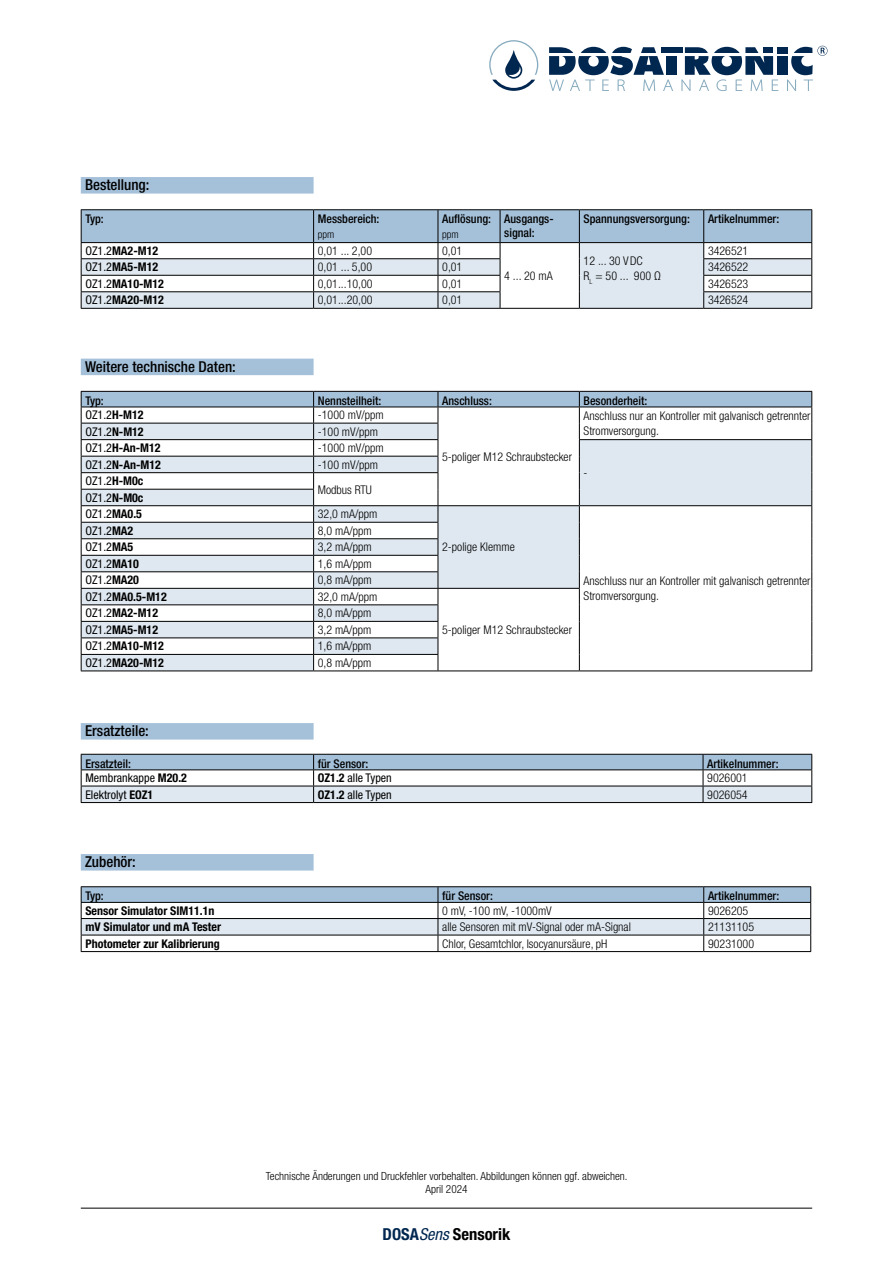
<style>
.page{position:relative;width:893px;height:1263px;background:#fff}
.page>*{position:absolute;margin:0;border:0;box-sizing:border-box;transform-origin:0 0}
.t1{font:700 condensed 16.5px "Helvetica Neue LT Pro";color:#000}
.t2{font:500 condensed 15px "Helvetica Neue LT Pro";color:#000}
.t3{font:300 condensed 12px/14.4px "Helvetica Neue LT Pro";color:#000}
.t4{font:700 condensed 12px "Helvetica Neue LT Pro";color:#000}
.t5{font:500 condensed 12px/14.4px "Helvetica Neue LT Pro";color:#000}
.t6{font:condensed 12px/16.5px "Helvetica Neue LT Pro";color:#000}
.t7{font:300 condensed 11.25px/13.5px "Helvetica Neue LT Pro";color:#000;text-align:center}
.t8{font:300 condensed 10.5px "Helvetica Neue LT Pro";color:#000}
.s1{font-weight:400}
.s2{font-weight:700}
.s3{color:#002750}
.s4{font-weight:400;font-style:italic;color:#002750}
</style>
<div class="page">
<hr style="left:81px;top:1208px;width:731px;height:1px;background:#000">
<svg style="left:489px;top:40px;width:339px;height:51px"></svg>
<div style="left:81px;top:359px;width:233px;height:16px;background:#a5c1da"></div>
<hr style="left:81px;top:670px;width:233px;height:1px;background:#000">
<hr style="left:314px;top:670px;width:124px;height:1px;background:#000">
<hr style="left:438px;top:670px;width:141px;height:1px;background:#000">
<hr style="left:579px;top:670px;width:233px;height:1px;background:#000">
<svg style="left:81px;top:391px;width:731px;height:279px"></svg>
<hr style="left:438px;top:505px;width:141px;height:1px;background:#000">
<div style="left:81px;top:723px;width:233px;height:16px;background:#a5c1da"></div>
<hr style="left:81px;top:802px;width:233px;height:1px;background:#000">
<hr style="left:703px;top:802px;width:109px;height:1px;background:#000">
<hr style="left:314px;top:802px;width:389px;height:1px;background:#000">
<svg style="left:81px;top:754px;width:731px;height:48px"></svg>
<hr style="left:81px;top:769px;width:233px;height:1px;background:#000">
<hr style="left:314px;top:769px;width:389px;height:1px;background:#000">
<hr style="left:703px;top:769px;width:109px;height:1px;background:#000">
<div style="left:81px;top:177px;width:233px;height:17px;background:#a5c1da"></div>
<hr style="left:81px;top:308px;width:233px;height:1px;background:#000">
<hr style="left:704px;top:308px;width:108px;height:1px;background:#000">
<hr style="left:314px;top:308px;width:124px;height:1px;background:#000">
<hr style="left:438px;top:308px;width:62px;height:1px;background:#000">
<hr style="left:81px;top:209px;width:233px;height:1px;background:#000">
<hr style="left:314px;top:209px;width:124px;height:1px;background:#000">
<hr style="left:438px;top:209px;width:62px;height:1px;background:#000">
<hr style="left:500px;top:209px;width:79px;height:1px;background:#000">
<hr style="left:579px;top:209px;width:125px;height:1px;background:#000">
<hr style="left:704px;top:209px;width:108px;height:1px;background:#000">
<hr style="left:500px;top:308px;width:79px;height:1px;background:#000">
<svg style="left:81px;top:210px;width:731px;height:98px"></svg>
<hr style="left:579px;top:308px;width:125px;height:1px;background:#000">
<div style="left:81px;top:854px;width:233px;height:16px;background:#a5c1da"></div>
<hr style="left:81px;top:951px;width:357px;height:1px;background:#000">
<hr style="left:704px;top:951px;width:107px;height:1px;background:#000">
<hr style="left:438px;top:951px;width:266px;height:1px;background:#000">
<hr style="left:81px;top:886px;width:357px;height:1px;background:#000">
<hr style="left:438px;top:886px;width:266px;height:1px;background:#000">
<hr style="left:704px;top:886px;width:107px;height:1px;background:#000">
<svg style="left:81px;top:887px;width:730px;height:64px"></svg>
<hr style="left:81px;top:902px;width:357px;height:1px;background:#000">
<hr style="left:438px;top:902px;width:266px;height:1px;background:#000">
<hr style="left:704px;top:902px;width:107px;height:1px;background:#000">
<p class="t2" style="left:85px;top:176px;width:66px">Bestellung:</p>
<p class="t5" style="left:85px;top:211px;width:20px">Typ:</p>
<p class="t5" style="left:318px;top:211px;width:63px">Messbereich:</p>
<p class="t8" style="left:318px;top:228px;width:18px">ppm</p>
<p class="t5" style="left:442px;top:211px;width:50px">Auflösung:</p>
<p class="t8" style="left:442px;top:228px;width:18px">ppm</p>
<p class="t5" style="left:504px;top:211px;width:51px">Ausgangs&shy;signal:</p>
<p class="t5" style="left:584px;top:211px;width:108px">Spannungsversorgung:</p>
<p class="t5" style="left:708px;top:211px;width:73px">Artikelnummer:</p>
<p class="t4" style="left:85px;top:243px;width:74px"><span class="s1">OZ1.2</span>MA2-M12</p>
<p class="t3" style="left:318px;top:243px;width:56px">0,01 ... 2,00</p>
<p class="t3" style="left:442px;top:243px;width:22px">0,01</p>
<p class="t3" style="left:708px;top:243px;width:42px">3426521</p>
<p class="t3" style="left:584px;top:254px;width:79px">12 ... 30 VDC<br>R<sub>L</sub> = 50 ... 900 Ω</p>
<p class="t4" style="left:85px;top:260px;width:74px"><span class="s1">OZ1.2</span>MA5-M12</p>
<p class="t3" style="left:318px;top:260px;width:56px">0,01 ... 5,00</p>
<p class="t3" style="left:442px;top:260px;width:22px">0,01</p>
<p class="t3" style="left:708px;top:260px;width:42px">3426522</p>
<p class="t4" style="left:85px;top:276px;width:80px"><span class="s1">OZ1.2</span>MA10-M12</p>
<p class="t3" style="left:318px;top:276px;width:56px">0,01...10,00</p>
<p class="t3" style="left:442px;top:276px;width:22px">0,01</p>
<p class="t3" style="left:708px;top:276px;width:42px">3426523</p>
<p class="t4" style="left:85px;top:293px;width:80px"><span class="s1">OZ1.2</span>MA20-M12</p>
<p class="t3" style="left:318px;top:293px;width:56px">0,01...20,00</p>
<p class="t3" style="left:442px;top:293px;width:22px">0,01</p>
<p class="t3" style="left:708px;top:293px;width:42px">3426524</p>
<p class="t3" style="left:504px;top:268px;width:50px">4 ... 20 mA</p>
<p class="t2" style="left:85px;top:358px;width:152px">Weitere technische Daten:</p>
<p class="t5" style="left:85px;top:393px;width:20px">Typ:</p>
<p class="t5" style="left:318px;top:393px;width:65px">Nennsteilheit:</p>
<p class="t5" style="left:442px;top:393px;width:51px">Anschluss:</p>
<p class="t5" style="left:584px;top:393px;width:65px">Besonderheit:</p>
<p class="t6" style="left:85px;top:407px;width:60px">OZ1.2<span class="s2">H-M12</span></p>
<p class="t3" style="left:318px;top:408px;width:67px">-1000 mV/ppm</p>
<p class="t3" style="left:442px;top:449px;width:131px">5-poliger M12 Schraubstecker</p>
<p class="t3" style="left:584px;top:409px;width:228px">Anschluss nur an Kontroller mit galvanisch getrennter</p>
<p class="t6" style="left:85px;top:423px;width:60px">OZ1.2<span class="s2">N-M12</span></p>
<p class="t3" style="left:318px;top:424px;width:62px">-100 mV/ppm</p>
<p class="t3" style="left:584px;top:423px;width:77px">Stromversorgung.</p>
<p class="t4" style="left:85px;top:441px;width:77px"><span class="s1">OZ1.2</span>H-An-M12</p>
<p class="t3" style="left:318px;top:441px;width:67px">-1000 mV/ppm</p>
<p class="t3" style="left:584px;top:465px;width:5px">-</p>
<p class="t4" style="left:85px;top:457px;width:77px"><span class="s1">OZ1.2</span>N-An-M12</p>
<p class="t3" style="left:318px;top:457px;width:62px">-100 mV/ppm</p>
<p class="t6" style="left:85px;top:473px;width:59px">OZ1.2<span class="s2">H-M0c</span></p>
<p class="t3" style="left:318px;top:482px;width:55px">Modbus RTU</p>
<p class="t6" style="left:85px;top:489px;width:60px">OZ1.2<span class="s2">N-M0c<br></span>OZ1.2<span class="s2">MA0.5</span></p>
<p class="t3" style="left:318px;top:507px;width:61px">32,0 mA/ppm</p>
<p class="t6" style="left:85px;top:522px;width:49px">OZ1.2<span class="s2">MA2</span></p>
<p class="t3" style="left:318px;top:523px;width:55px">8,0 mA/ppm</p>
<p class="t6" style="left:85px;top:539px;width:49px">OZ1.2<span class="s2">MA5</span></p>
<p class="t3" style="left:318px;top:540px;width:55px">3,2 mA/ppm</p>
<p class="t6" style="left:85px;top:555px;width:55px">OZ1.2<span class="s2">MA10</span></p>
<p class="t3" style="left:318px;top:556px;width:55px">1,6 mA/ppm</p>
<p class="t6" style="left:85px;top:572px;width:55px">OZ1.2<span class="s2">MA20</span></p>
<p class="t3" style="left:318px;top:573px;width:55px">0,8 mA/ppm</p>
<p class="t4" style="left:85px;top:589px;width:83px"><span class="s1">OZ1.2</span>MA0.5-M12</p>
<p class="t3" style="left:318px;top:589px;width:61px">32,0 mA/ppm</p>
<p class="t4" style="left:85px;top:606px;width:74px"><span class="s1">OZ1.2</span>MA2-M12</p>
<p class="t3" style="left:318px;top:606px;width:55px">8,0 mA/ppm</p>
<p class="t4" style="left:85px;top:622px;width:74px"><span class="s1">OZ1.2</span>MA5-M12</p>
<p class="t3" style="left:318px;top:622px;width:55px">3,2 mA/ppm</p>
<p class="t4" style="left:85px;top:639px;width:80px"><span class="s1">OZ1.2</span>MA10-M12</p>
<p class="t3" style="left:318px;top:639px;width:55px">1,6 mA/ppm</p>
<p class="t4" style="left:85px;top:655px;width:80px"><span class="s1">OZ1.2</span>MA20-M12</p>
<p class="t3" style="left:318px;top:655px;width:55px">0,8 mA/ppm</p>
<p class="t3" style="left:442px;top:540px;width:74px">2-polige Klemme</p>
<p class="t3" style="left:442px;top:622px;width:131px">5-poliger M12 Schraubstecker</p>
<p class="t3" style="left:584px;top:574px;width:228px">Anschluss nur an Kontroller mit galvanisch getrennter<br>Stromversorgung.</p>
<p class="t2" style="left:85px;top:722px;width:65px">Ersatzteile:</p>
<p class="t5" style="left:85px;top:756px;width:47px">Ersatzteil:</p>
<p class="t5" style="left:318px;top:756px;width:52px">für Sensor:</p>
<p class="t5" style="left:707px;top:756px;width:73px">Artikelnummer:</p>
<p class="t6" style="left:85px;top:769px;width:103px">Membrankappe <span class="s2">M20.2</span></p>
<p class="t6" style="left:318px;top:769px;width:75px"><span class="s2">OZ1.2</span> alle Typen</p>
<p class="t3" style="left:707px;top:771px;width:42px">9026001</p>
<p class="t6" style="left:85px;top:786px;width:69px">Elektrolyt <span class="s2">EOZ1</span></p>
<p class="t6" style="left:318px;top:786px;width:75px"><span class="s2">OZ1.2</span> alle Typen</p>
<p class="t3" style="left:707px;top:787px;width:42px">9026054</p>
<p class="t2" style="left:85px;top:853px;width:52px">Zubehör:</p>
<p class="t5" style="left:85px;top:888px;width:20px">Typ:</p>
<p class="t5" style="left:442px;top:888px;width:52px">für Sensor:</p>
<p class="t5" style="left:708px;top:888px;width:73px">Artikelnummer:</p>
<p class="t4" style="left:85px;top:903px;width:131px">Sensor Simulator SIM11.1n</p>
<p class="t3" style="left:442px;top:903px;width:111px">0 mV, -100 mV, -1000mV</p>
<p class="t3" style="left:708px;top:903px;width:42px">9026205</p>
<p class="t4" style="left:85px;top:920px;width:137px">mV Simulator und mA Tester</p>
<p class="t3" style="left:442px;top:919px;width:190px">alle Sensoren mit mV-Signal oder mA-Signal</p>
<p class="t3" style="left:708px;top:919px;width:48px">21131105</p>
<p class="t4" style="left:85px;top:936px;width:136px">Photometer zur Kalibrierung</p>
<p class="t3" style="left:442px;top:936px;width:167px">Chlor, Gesamtchlor, Isocyanursäure, pH</p>
<p class="t3" style="left:708px;top:936px;width:48px">90231000</p>
<p class="t7" style="left:266px;top:1169px;width:363px">Technische Änderungen und Druckfehler vorbehalten. Abbildungen können ggf. abweichen.<br>April 2024</p>
<h1 class="t1" style="left:383px;top:1224px;width:129px"><span class="s3">DOSA</span><span class="s4">Sens</span> Sensorik</h1>
</div>
